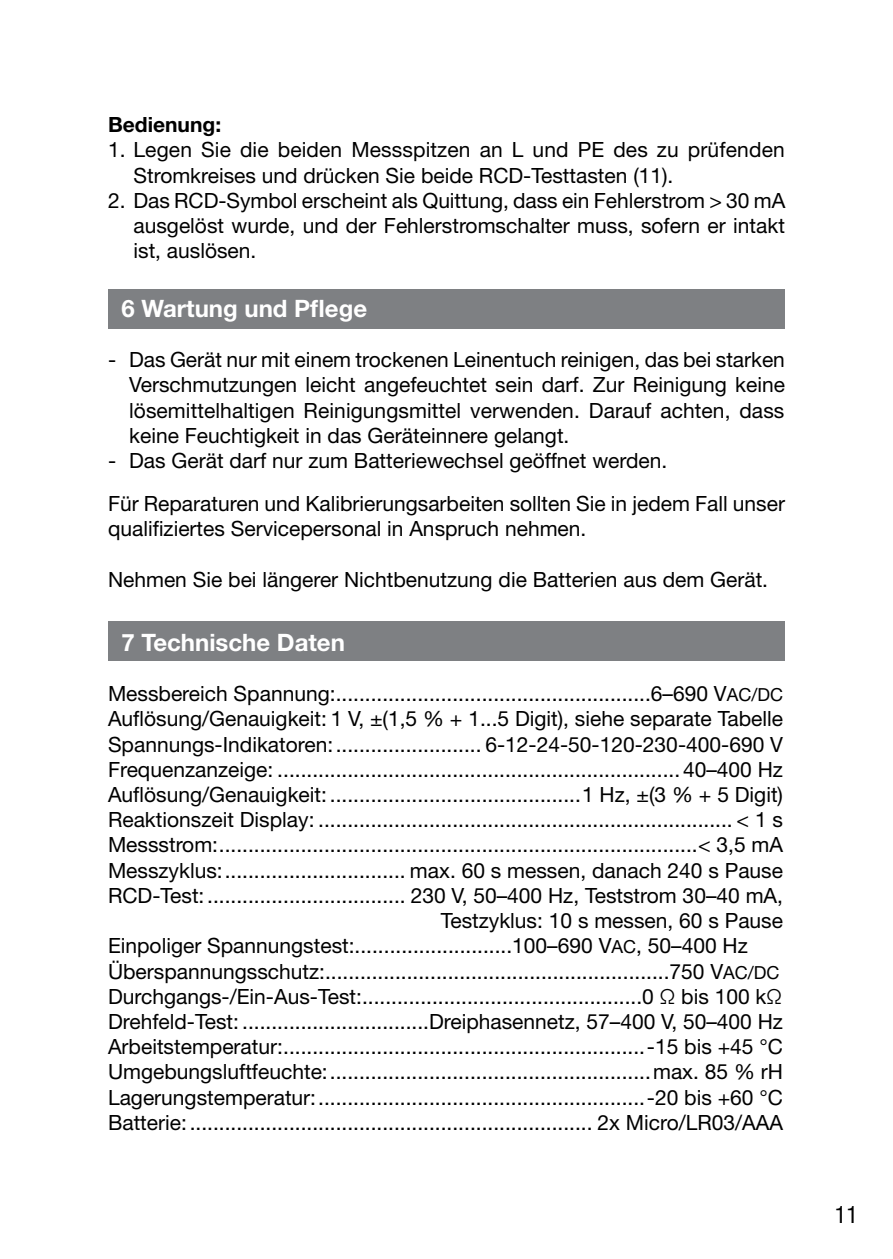
<style>
.page{position:relative;width:893px;height:1259px;background:#fff}
.page>*{position:absolute;margin:0;border:0;box-sizing:border-box;transform-origin:0 0}
.t1{font:700 24px "Helvetica Neue LT";color:#fff}
.t2{font:condensed 24px "Helvetica Neue LT";color:#000}
.t3{font:21px/25.2px "Helvetica Neue LT";color:#000}
.t4{font:700 21px "Helvetica Neue LT";color:#000}
.s1{font-size:18px}
</style>
<div class="page">
<div style="left:108px;top:289px;width:677px;height:40px;background:#7e8083"></div>
<div style="left:108px;top:621px;width:677px;height:40px;background:#7e8083"></div>
<p class="t4" style="left:108px;top:112px;width:115px">Bedienung:</p>
<p class="t3" style="left:133px;top:137px;width:653px;text-indent:-25px">1. Legen Sie die beiden Messspitzen an L und PE des zu prüfenden<br>Stromkreises und drücken Sie beide RCD-Testtasten (11).</p>
<p class="t3" style="left:133px;top:187px;width:653px;text-align:justify;text-indent:-25px">2. Das RCD-Symbol erscheint als Quittung, dass ein Fehlerstrom &gt; 30 mA ausgelöst wurde, und der Fehlerstromschalter muss, sofern er intakt ist, auslösen.</p>
<p class="t1" style="left:121px;top:293px;width:247px">6 Wartung und Pflege</p>
<p class="t3" style="left:129px;top:347px;width:657px;text-align:justify;text-indent:-21px">- Das Gerät nur mit einem trockenen Leinentuch reinigen, das bei starken Verschmutzungen leicht angefeuchtet sein darf. Zur Reinigung keine lösemittelhaltigen Reinigungsmittel verwenden. Darauf achten, dass keine Feuchtigkeit in das Geräteinnere gelangt.</p>
<p class="t3" style="left:108px;top:439px;width:678px;line-height:43.2px">- Das Gerät darf nur zum Batteriewechsel geöffnet werden.<br>Für Reparaturen und Kalibrierungsarbeiten sollten Sie in jedem Fall unser</p>
<p class="t3" style="left:108px;top:516px;width:480px">qualifiziertes Servicepersonal in Anspruch nehmen.</p>
<p class="t3" style="left:108px;top:566px;width:662px">Nehmen Sie bei längerer Nichtbenutzung die Batterien aus dem Gerät.</p>
<p class="t1" style="left:121px;top:627px;width:225px">7 Technische Daten</p>
<p class="t3" style="left:108px;top:681px;width:677px">Messbereich Spannung:......................................................6–690 V<span class="s1">AC/DC</span></p>
<p class="t3" style="left:108px;top:706px;width:676px">Auflösung/Genauigkeit: 1 V, ±(1,5 % + 1...5 Digit), siehe separate Tabelle</p>
<p class="t3" style="left:108px;top:731px;width:677px">Spannungs-Indikatoren:......................... 6-12-24-50-120-230-400-690 V</p>
<p class="t3" style="left:108px;top:756px;width:677px">Frequenzanzeige: ..................................................................... 40–400 Hz</p>
<p class="t3" style="left:108px;top:781px;width:677px">Auflösung/Genauigkeit:...........................................1 Hz, ±(3 % + 5 Digit)</p>
<p class="t3" style="left:108px;top:807px;width:677px">Reaktionszeit Display: ....................................................................... &lt; 1 s</p>
<p class="t3" style="left:108px;top:832px;width:677px">Messstrom:..................................................................................&lt; 3,5 mA</p>
<p class="t3" style="left:108px;top:857px;width:677px">Messzyklus:............................... max. 60 s messen, danach 240 s Pause</p>
<p class="t3" style="left:108px;top:882px;width:677px">RCD-Test:.................................. 230 V, 50–400 Hz, Teststrom 30–40 mA,</p>
<p class="t3" style="left:441px;top:907px;width:344px">Testzyklus: 10 s messen, 60 s Pause</p>
<p class="t3" style="left:108px;top:933px;width:641px">Einpoliger Spannungstest:...........................100–690 V<span class="s1">AC</span>, 50–400 Hz</p>
<p class="t3" style="left:108px;top:958px;width:673px">Überspannungsschutz:...........................................................750 V<span class="s1">AC/DC</span></p>
<p class="t3" style="left:108px;top:983px;width:676px">Durchgangs-/Ein-Aus-Test:................................................0 Ω bis 100 kΩ</p>
<p class="t3" style="left:108px;top:1008px;width:677px">Drehfeld-Test: ................................Dreiphasennetz, 57–400 V, 50–400 Hz</p>
<p class="t3" style="left:108px;top:1033px;width:677px">Arbeitstemperatur:..............................................................-15 bis +45 °C</p>
<p class="t3" style="left:108px;top:1059px;width:677px">Umgebungsluftfeuchte:.......................................................max. 85 % rH</p>
<p class="t3" style="left:108px;top:1084px;width:677px">Lagerungstemperatur:........................................................-20 bis +60 °C</p>
<p class="t3" style="left:108px;top:1109px;width:677px">Batterie:..................................................................... 2x Micro/LR03/AAA</p>
<p class="t2" style="left:835px;top:1200px;width:25px">11</p>
</div>
